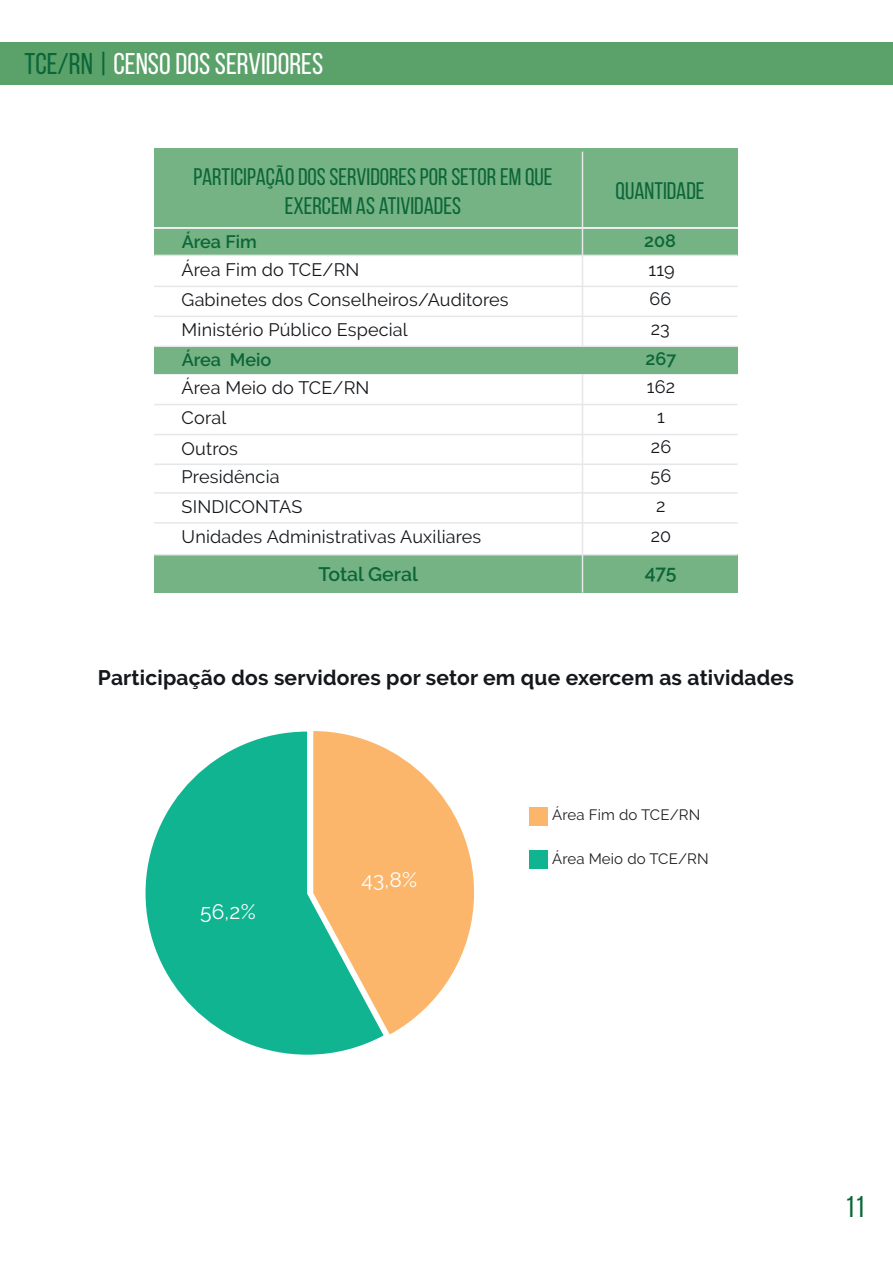
<style>
.page{position:relative;width:893px;height:1263px;background:#fff}
.page>*{position:absolute;margin:0;border:0;box-sizing:border-box;transform-origin:0 0}
.t1{font:30px "Bebas Neue";color:#fff}
.t2{font:30px "Bebas Neue";color:#0c6638}
.t3{font:24px/28.8px "Bebas Neue";color:#0c6638;text-align:center}
.t4{font:700 21px "Raleway";letter-spacing:.01em;color:#14171b}
.t5{font:21px "Raleway";color:#fff}
.t6{font:600 19.5px "Raleway";letter-spacing:-.005em;color:#0c6638}
.t7{font:18px/30px "Raleway";letter-spacing:.01em;color:#14171b}
.t8{font:600 18px "Raleway";color:#0c6638}
.t9{font:15px "Raleway";letter-spacing:.01em;color:#231f20}
.s1{color:#0c6638}
</style>
<div class="page">
<div style="left:0;top:43px;width:893px;height:42px;background:#5ba26a"></div>
<div style="left:154px;top:555px;width:584px;height:38px;background:#75b284"></div>
<div style="left:154px;top:229px;width:584px;height:26px;background:#75b284"></div>
<div style="left:154px;top:149px;width:584px;height:78px;background:#75b284"></div>
<hr style="left:582px;top:152px;width:1px;height:441px;background:#e6e7e9">
<hr style="left:154px;top:227px;width:584px;height:2px;background:#e6e7e9">
<hr style="left:154px;top:255px;width:584px;height:1px;background:#e6e7e9">
<hr style="left:154px;top:286px;width:584px;height:1px;background:#e6e7e9">
<hr style="left:154px;top:316px;width:584px;height:1px;background:#e6e7e9">
<hr style="left:154px;top:346px;width:584px;height:1px;background:#e6e7e9">
<hr style="left:154px;top:404px;width:584px;height:1px;background:#e6e7e9">
<hr style="left:154px;top:373px;width:584px;height:2px;background:#e6e7e9">
<hr style="left:154px;top:434px;width:584px;height:1px;background:#e6e7e9">
<hr style="left:154px;top:554px;width:584px;height:1px;background:#e6e7e9">
<hr style="left:154px;top:492px;width:584px;height:2px;background:#e6e7e9">
<hr style="left:154px;top:463px;width:584px;height:2px;background:#e6e7e9">
<hr style="left:154px;top:522px;width:584px;height:2px;background:#e6e7e9">
<div style="left:154px;top:347px;width:584px;height:27px;background:#75b284"></div>
<svg style="left:384px;top:747px;width:90px;height:287px;fill:#fbb66b"></svg>
<svg style="left:146px;top:731px;width:238px;height:324px;fill:#10b491"></svg>
<div style="left:530px;top:807px;width:18px;height:18px;background:#fbb66b"></div>
<div style="left:530px;top:850px;width:18px;height:18px;background:#10b491"></div>
<h1 class="t1" style="left:25px;top:47px;width:300px"><span class="s1">TCE/RN |</span> CENSO DOS SERVIDORES</h1>
<h2 class="t3" style="left:193px;top:162px;width:360px">PARTICIPAÇÃO DOS SERVIDORES POR SETOR EM QUE<br>EXERCEM AS ATIVIDADES</h2>
<p class="t8" style="left:182px;top:231px;width:77px">Área Fim</p>
<h2 class="t3" style="left:615px;top:176px;width:91px">QUANTIDADE</h2>
<p class="t8" style="left:644px;top:230px;width:33px">208</p>
<p class="t7" style="left:182px;top:255px;width:329px">Área Fim do TCE/RN<br>Gabinetes dos Conselheiros/Auditores<br>Ministério Público Especial</p>
<p class="t7" style="left:182px;top:373px;width:189px">Área Meio do TCE/RN<br>Coral<br>Outros</p>
<p class="t7" style="left:648px;top:255px;width:28px">119</p>
<p class="t7" style="left:649px;top:284px;width:23px">66<br>23</p>
<p class="t8" style="left:182px;top:349px;width:91px">Área Meio</p>
<p class="t8" style="left:646px;top:349px;width:32px">267</p>
<p class="t7" style="left:647px;top:372px;width:30px;text-align:center">162<br>1<br>26</p>
<p class="t7" style="left:182px;top:461px;width:301px">Presidência<br>SINDICONTAS<br>Unidades Administrativas Auxiliares</p>
<p class="t7" style="left:651px;top:460px;width:22px;text-align:center">56<br>2<br>20</p>
<p class="t6" style="left:319px;top:563px;width:101px">Total Geral</p>
<p class="t6" style="left:645px;top:561px;width:33px">475</p>
<p class="t4" style="left:98px;top:666px;width:697px">Participação dos servidores por setor em que exercem as atividades</p>
<p class="t5" style="left:200px;top:900px;width:57px">56,2%</p>
<p class="t5" style="left:361px;top:867px;width:57px">43,8%</p>
<p class="t9" style="left:552px;top:806px;width:150px">Área Fim do TCE/RN</p>
<p class="t9" style="left:552px;top:850px;width:158px">Área Meio do TCE/RN</p>
<h1 class="t2" style="left:845px;top:1191px;width:22px">11</h1>
</div>
